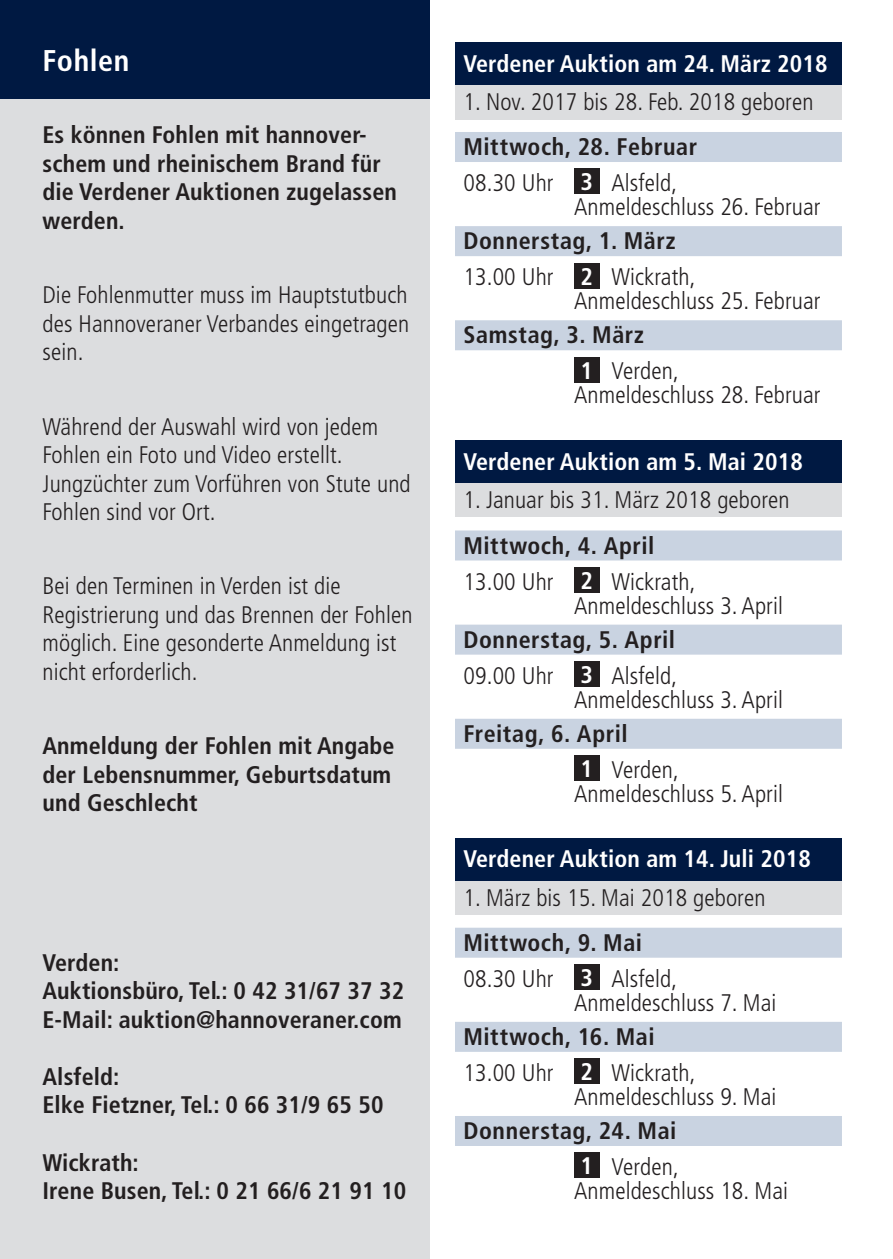
<style>
.page{position:relative;width:893px;height:1259px;background:#fff}
.page>*{position:absolute;margin:0;border:0;box-sizing:border-box;transform-origin:0 0}
.t1{font:700 condensed 30px "Frutiger LT Pro";letter-spacing:.02em;color:#fff}
.t2{font:300 condensed 24px/28.5px "Frutiger LT Pro";letter-spacing:.005em;color:#231f20}
.t3{font:700 condensed 24px/28.5px "Frutiger LT Pro";letter-spacing:.005em;color:#231f20}
.t4{font:700 condensed 24px/36px "Frutiger LT Pro";letter-spacing:.025em;color:#231f20}
.t5{font:700 condensed 24px "Frutiger LT Pro";letter-spacing:.005em;color:#fff}
.s1{font-weight:300}
.s2{color:#fff}
.s3{font-weight:700}
.s4{font-weight:700;color:#fff}
</style>
<div class="page">
<div style="left:0;top:0;width:429px;height:102px;background:#001942"></div>
<div style="left:0;top:100px;width:429px;height:1159px;background:#dcdddf"></div>
<div style="left:455px;top:85px;width:387px;height:34px;background:#dcdddf"></div>
<div style="left:455px;top:880px;width:387px;height:35px;background:#dcdddf"></div>
<div style="left:455px;top:483px;width:387px;height:34px;background:#dcdddf"></div>
<div style="left:455px;top:132px;width:387px;height:30px;background:#c9d3e1"></div>
<div style="left:455px;top:226px;width:387px;height:30px;background:#c9d3e1"></div>
<div style="left:455px;top:320px;width:387px;height:30px;background:#c9d3e1"></div>
<div style="left:574px;top:169px;width:26px;height:25px;background:#231f20"></div>
<div style="left:574px;top:263px;width:26px;height:25px;background:#231f20"></div>
<div style="left:574px;top:357px;width:26px;height:25px;background:#231f20"></div>
<div style="left:455px;top:530px;width:387px;height:30px;background:#c9d3e1"></div>
<div style="left:455px;top:624px;width:387px;height:30px;background:#c9d3e1"></div>
<div style="left:455px;top:719px;width:387px;height:30px;background:#c9d3e1"></div>
<div style="left:574px;top:567px;width:26px;height:25px;background:#231f20"></div>
<div style="left:574px;top:661px;width:26px;height:26px;background:#231f20"></div>
<div style="left:574px;top:755px;width:26px;height:26px;background:#231f20"></div>
<div style="left:455px;top:927px;width:387px;height:30px;background:#c9d3e1"></div>
<div style="left:455px;top:1022px;width:387px;height:30px;background:#c9d3e1"></div>
<div style="left:455px;top:1116px;width:387px;height:30px;background:#c9d3e1"></div>
<div style="left:574px;top:964px;width:26px;height:26px;background:#231f20"></div>
<div style="left:574px;top:1058px;width:26px;height:26px;background:#231f20"></div>
<div style="left:574px;top:1152px;width:26px;height:26px;background:#231f20"></div>
<div style="left:455px;top:43px;width:387px;height:42px;background:#001942"></div>
<div style="left:455px;top:440px;width:387px;height:43px;background:#001942"></div>
<div style="left:455px;top:838px;width:387px;height:42px;background:#001942"></div>
<hr style="left:892px;top:0;width:1px;height:797px;background:#abb8ce">
<p class="t1" style="left:43px;top:43px;width:88px">Fohlen</p>
<p class="t3" style="left:43px;top:121px;width:356px">Es können Fohlen mit hannover&shy;schem und rheinischem Brand für die Verdener Auktionen zugelassen werden.</p>
<p class="t2" style="left:43px;top:281px;width:368px;text-align:justify">Die Fohlenmutter muss im Hauptstutbuch des Hannoveraner Verbandes eingetragen sein.</p>
<p class="t2" style="left:43px;top:412px;width:370px">Während der Auswahl wird von jedem<br>Fohlen ein Foto und Video erstellt.<br>Jungzüchter zum Vorführen von Stute und<br>Fohlen sind vor Ort.</p>
<p class="t2" style="left:43px;top:572px;width:372px">Bei den Terminen in Verden ist die Registrierung und das Brennen der Fohlen möglich. Eine gesonderte Anmeldung ist nicht erforderlich.</p>
<p class="t3" style="left:43px;top:731px;width:354px">Anmeldung der Fohlen mit Angabe der Lebensnummer, Geburtsdatum und Geschlecht</p>
<p class="t3" style="left:43px;top:948px;width:363px">Verden:<br>Auktionsbüro, Tel.: 0 42 31/67 37 32<br>E-Mail: auktion@hannoveraner.com</p>
<p class="t3" style="left:43px;top:1062px;width:343px">Alsfeld:<br>Elke Fietzner, Tel.: 0 66 31/9 65 50</p>
<p class="t3" style="left:43px;top:1148px;width:365px">Wickrath:<br>Irene Busen, Tel.: 0 21 66/6 21 91 10</p>
<p class="t5" style="left:463px;top:49px;width:366px">Verdener Auktion am 24. März 2018</p>
<p class="t2" style="left:463px;top:88px;width:351px">1. Nov. 2017 bis 28. Feb. 2018 geboren</p>
<p class="t4" style="left:463px;top:129px;width:235px">Mittwoch, 28. Februar<br><span class="s1">08.30 Uhr</span> <span class="s2">3</span> <span class="s1">Alsfeld,</span></p>
<p class="t2" style="left:574px;top:193px;width:248px">Anmeldeschluss 26. Februar</p>
<p class="t4" style="left:463px;top:223px;width:234px">Donnerstag, 1. März<br><span class="s1">13.00 Uhr</span> <span class="s2">2</span> <span class="s1">Wickrath,</span></p>
<p class="t2" style="left:574px;top:287px;width:248px">Anmeldeschluss 25. Februar</p>
<p class="t4" style="left:581px;top:317px;width:100px;text-indent:-117px">Samstag, 3. März<br><span class="s2">1</span> <span class="s1">Verden,</span></p>
<p class="t2" style="left:574px;top:381px;width:248px">Anmeldeschluss 28. Februar</p>
<p class="t5" style="left:463px;top:447px;width:341px">Verdener Auktion am 5. Mai 2018</p>
<p class="t2" style="left:463px;top:485px;width:328px">1. Januar bis 31. März 2018 geboren</p>
<p class="t2" style="left:463px;top:527px;width:234px;line-height:36px"><span class="s3">Mittwoch, 4. April<br></span>13.00 Uhr <span class="s4">2</span> Wickrath,</p>
<p class="t2" style="left:574px;top:591px;width:210px">Anmeldeschluss 3. April</p>
<p class="t4" style="left:463px;top:621px;width:215px">Donnerstag, 5. April<br><span class="s1">09.00 Uhr</span> <span class="s2">3</span> <span class="s1">Alsfeld,</span></p>
<p class="t2" style="left:574px;top:685px;width:210px">Anmeldeschluss 3. April</p>
<p class="t3" style="left:581px;top:715px;width:100px;line-height:36px;text-indent:-117px">Freitag, 6. April<br><span class="s2">1</span> <span class="s1">Verden,</span></p>
<p class="t2" style="left:574px;top:779px;width:210px">Anmeldeschluss 5. April</p>
<p class="t5" style="left:463px;top:845px;width:349px">Verdener Auktion am 14. Juli 2018</p>
<p class="t2" style="left:463px;top:883px;width:303px">1. März bis 15. Mai 2018 geboren</p>
<p class="t2" style="left:463px;top:925px;width:215px;line-height:36px"><span class="s3">Mittwoch, 9. Mai<br></span>08.30 Uhr <span class="s4">3</span> Alsfeld,</p>
<p class="t2" style="left:574px;top:988px;width:204px">Anmeldeschluss 7. Mai</p>
<p class="t2" style="left:463px;top:1019px;width:234px;line-height:36px"><span class="s3">Mittwoch, 16. Mai<br></span>13.00 Uhr <span class="s4">2</span> Wickrath,</p>
<p class="t2" style="left:574px;top:1082px;width:204px">Anmeldeschluss 9. Mai</p>
<p class="t4" style="left:463px;top:1113px;width:217px;text-align:right">Donnerstag, 24. Mai<br><span class="s2">1</span> <span class="s1">Verden,</span></p>
<p class="t2" style="left:574px;top:1176px;width:215px">Anmeldeschluss 18. Mai</p>
</div>
